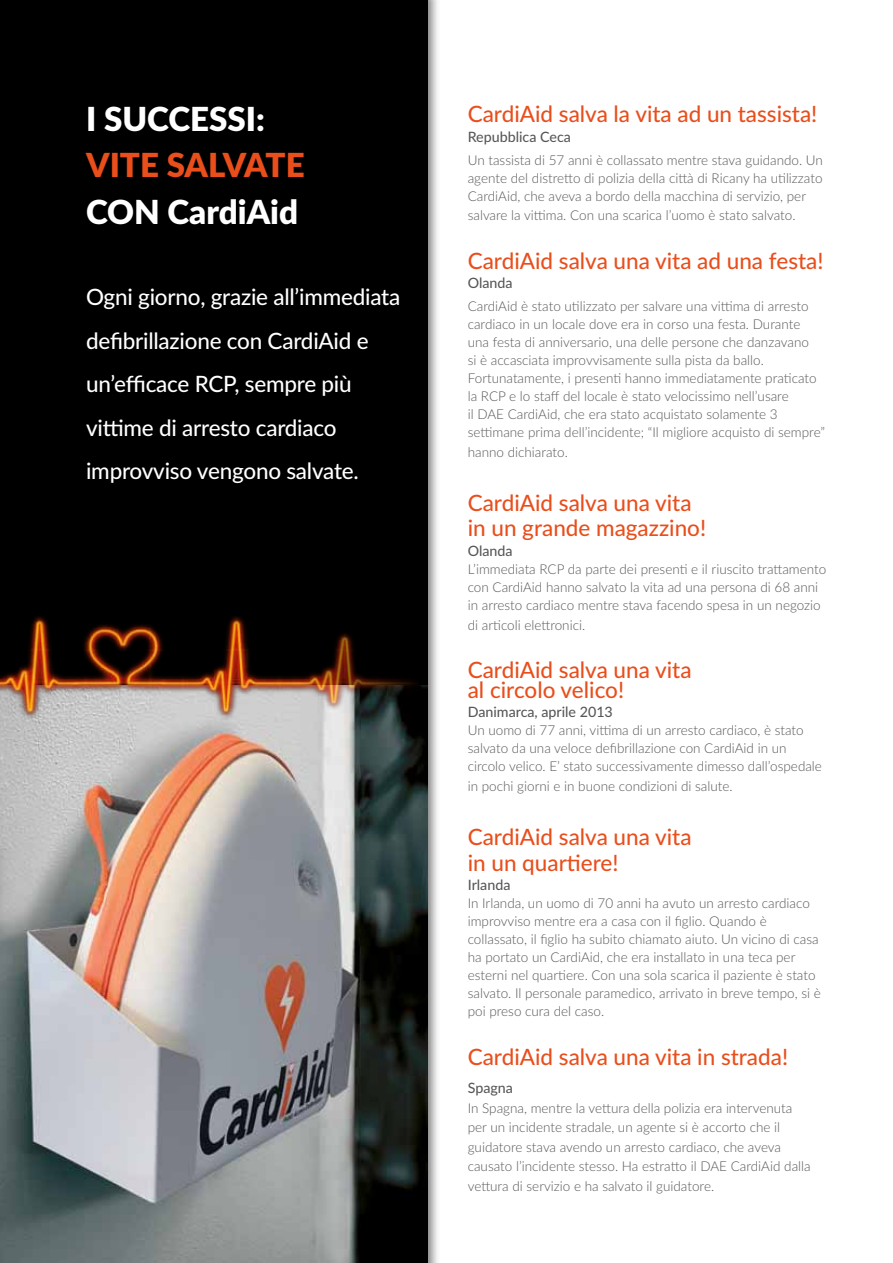
<style>
.page{position:relative;width:893px;height:1263px;background:#fff}
.page>*{position:absolute;margin:0;border:0;box-sizing:border-box;transform-origin:0 0}
.t1{font:900 33.15px "Lato";color:#fff}
.t2{font:900 33.15px "Lato";color:#e94e1b}
.t3{font:500 22.5px/25.5px "Lato";color:#e94e1b}
.t4{font:500 22.5px/43.5px "Lato";letter-spacing:-.01em;color:#fff}
.t5{font:500 14.25px "Lato";color:#575756}
.t6{font:300 13.5px/18px "Lato";color:#575756}
</style>
<div class="page">
<div style="left:0;top:0;width:441px;height:1263px;background:#000;opacity:.5"></div>
<img style="left:0;top:728px;width:427px;height:535px">
<div style="left:0;top:0;width:427px;height:685px;background:#000"></div>
<img style="left:0;top:592px;width:441px;height:136px">
<h1 class="t1" style="left:86px;top:94px;width:180px">I SUCCESSI:</h1>
<h1 class="t2" style="left:86px;top:140px;width:220px">VITE SALVATE</h1>
<h1 class="t1" style="left:86px;top:187px;width:214px">CON CardiAid</h1>
<h2 class="t4" style="left:86px;top:274px;width:316px">Ogni giorno, grazie all’immediata defibrillazione con CardiAid e un’efficace RCP, sempre più vittime di arresto cardiaco improvviso vengono salvate.</h2>
<h2 class="t3" style="left:468px;top:100px;width:351px">CardiAid salva la vita ad un tassista!</h2>
<p class="t5" style="left:468px;top:127px;width:105px">Repubblica Ceca</p>
<p class="t6" style="left:468px;top:150px;width:357px;text-align:justify">Un tassista di 57 anni è collassato mentre stava guidando. Un agente del distretto di polizia della città di Ricany ha utilizzato CardiAid, che aveva a bordo della macchina di servizio, per</p>
<p class="t6" style="left:468px;top:206px;width:329px">salvare la vittima. Con una scarica l’uomo è stato salvato.</p>
<h2 class="t3" style="left:468px;top:247px;width:357px">CardiAid salva una vita ad una festa!</h2>
<p class="t5" style="left:468px;top:273px;width:46px">Olanda</p>
<p class="t6" style="left:468px;top:296px;width:359px">CardiAid è stato utilizzato per salvare una vittima di arresto cardiaco in un locale dove era in corso una festa. Durante una festa di anniversario, una delle persone che danzavano<br>si è accasciata improvvisamente sulla pista da ballo.<br>Fortunatamente, i presenti hanno immediatamente praticato la RCP e lo staff del locale è stato velocissimo nell’usare<br>il DAE CardiAid, che era stato acquistato solamente 3 settimane prima dell’incidente; “Il migliore acquisto di sempre”</p>
<p class="t6" style="left:468px;top:442px;width:102px">hanno dichiarato.</p>
<h2 class="t3" style="left:468px;top:489px;width:240px">CardiAid salva una vita in un grande magazzino!</h2>
<p class="t5" style="left:468px;top:540px;width:46px">Olanda</p>
<p class="t6" style="left:468px;top:559px;width:360px">L’immediata RCP da parte dei presenti e il riuscito trattamento con CardiAid hanno salvato la vita ad una persona di 68 anni in arresto cardiaco mentre stava facendo spesa in un negozio</p>
<p class="t6" style="left:468px;top:615px;width:119px">di articoli elettronici.</p>
<h2 class="t3" style="left:468px;top:659px;width:225px;line-height:20px">CardiAid salva una vita al circolo velico!</h2>
<p class="t5" style="left:468px;top:702px;width:147px">Danimarca, aprile 2013</p>
<p class="t6" style="left:468px;top:721px;width:356px">Un uomo di 77 anni, vittima di un arresto cardiaco, è stato salvato da una veloce defibrillazione con CardiAid in un circolo velico. E’ stato successivamente dimesso dall’ospedale</p>
<p class="t6" style="left:468px;top:777px;width:266px">in pochi giorni e in buone condizioni di salute.</p>
<h2 class="t3" style="left:468px;top:823px;width:225px">CardiAid salva una vita in un quartiere!</h2>
<p class="t5" style="left:468px;top:875px;width:44px">Irlanda</p>
<p class="t6" style="left:468px;top:894px;width:355px">In Irlanda, un uomo di 70 anni ha avuto un arresto cardiaco improvviso mentre era a casa con il figlio. Quando è collassato, il figlio ha subito chiamato aiuto. Un vicino di casa ha portato un CardiAid, che era installato in una teca per esterni nel quartiere. Con una sola scarica il paziente è stato salvato. Il personale paramedico, arrivato in breve tempo, si è poi preso cura del caso.</p>
<h2 class="t3" style="left:468px;top:1043px;width:322px">CardiAid salva una vita in strada!</h2>
<p class="t5" style="left:468px;top:1078px;width:47px">Spagna</p>
<p class="t6" style="left:468px;top:1097px;width:344px;line-height:19.5px">In Spagna, mentre la vettura della polizia era intervenuta per un incidente stradale, un agente si è accorto che il guidatore stava avendo un arresto cardiaco, che aveva causato l’incidente stesso. Ha estratto il DAE CardiAid dalla vettura di servizio e ha salvato il guidatore.</p>
</div>
